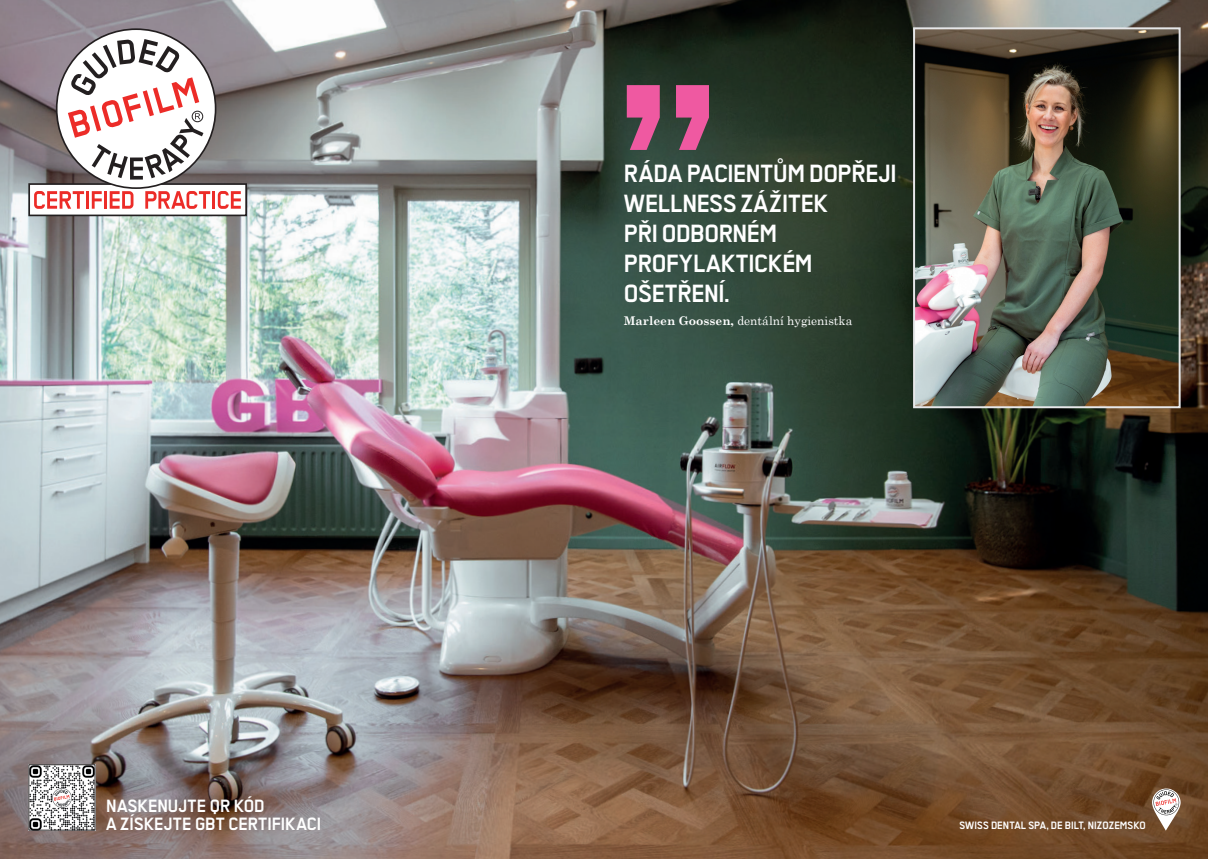
<style>
.page{position:relative;width:1208px;height:859px;background:#fff}
.page>*{position:absolute;margin:0;border:0;box-sizing:border-box;transform-origin:0 0}
.t1{font:700 300px "Transbold Neue";color:#ef59a1}
.t2{font:700 28px/30px "Transbold Neue Euro";letter-spacing:-.005em;color:#fff}
.t3{font:700 20px/18px "Transbold Neue Euro";letter-spacing:.005em;color:#fff}
.t4{font:12px "Century Schoolbook";color:#fff}
.t5{font:700 12px "Transbold Neue Euro";letter-spacing:.005em;color:#fff}
.s1{font-weight:700}
</style>
<div class="page">
<img style="left:0;top:0;width:1208px;height:859px">
<img style="left:916px;top:30px;width:261px;height:375px">
<div style="left:913px;top:27px;width:267px;height:381px;border:2px solid #e6e7e9"></div>
<svg style="left:1152px;top:788px;width:28px;height:43px"></svg>
<div style="left:29px;top:184px;width:217px;height:31px;background:#fff"></div>
<div style="left:28px;top:183px;width:219px;height:33px;border:2px solid #231f20"></div>
<svg style="left:57px;top:29px;width:159px;height:159px"></svg>
<svg style="left:68px;top:39px;width:135px;height:141px"></svg>
<svg style="left:34px;top:191px;width:50px;height:18px"></svg>
<hr style="left:86px;top:191px;width:3px;height:18px;background:#ec2c28">
<svg style="left:92px;top:191px;width:10px;height:18px"></svg>
<hr style="left:104px;top:191px;width:3px;height:18px;background:#ec2c28">
<svg style="left:110px;top:191px;width:23px;height:18px"></svg>
<svg style="left:145px;top:191px;width:65px;height:18px"></svg>
<hr style="left:212px;top:191px;width:3px;height:18px;background:#ec2c28">
<svg style="left:218px;top:191px;width:23px;height:18px"></svg>
<img style="left:30px;top:766px;width:64px;height:63px">
<div style="left:28px;top:764px;width:68px;height:67px;border:1px solid #231f20"></div>
<p class="t3" style="left:106px;top:797px;width:217px">NASKENUJTE QR KÓD<br>A ZÍSKEJTE GBT CERTIFIKACI</p>
<h1 class="t1" style="left:614px;top:16px;width:107px">''</h1>
<p class="t2" style="left:624px;top:159px;width:274px">RÁDA PACIENTŮM DOPŘEJI<br>WELLNESS ZÁŽITEK<br>PŘI ODBORNÉM<br>PROFYLAKTICKÉM<br>OŠETŘENÍ.</p>
<p class="t4" style="left:624px;top:311px;width:230px"><span class="s1">Marleen Goossen,</span> dentální hygienistka</p>
<p class="t5" style="left:959px;top:818px;width:188px">SWISS DENTAL SPA, DE BILT, NIZOZEMSKO</p>
</div>
